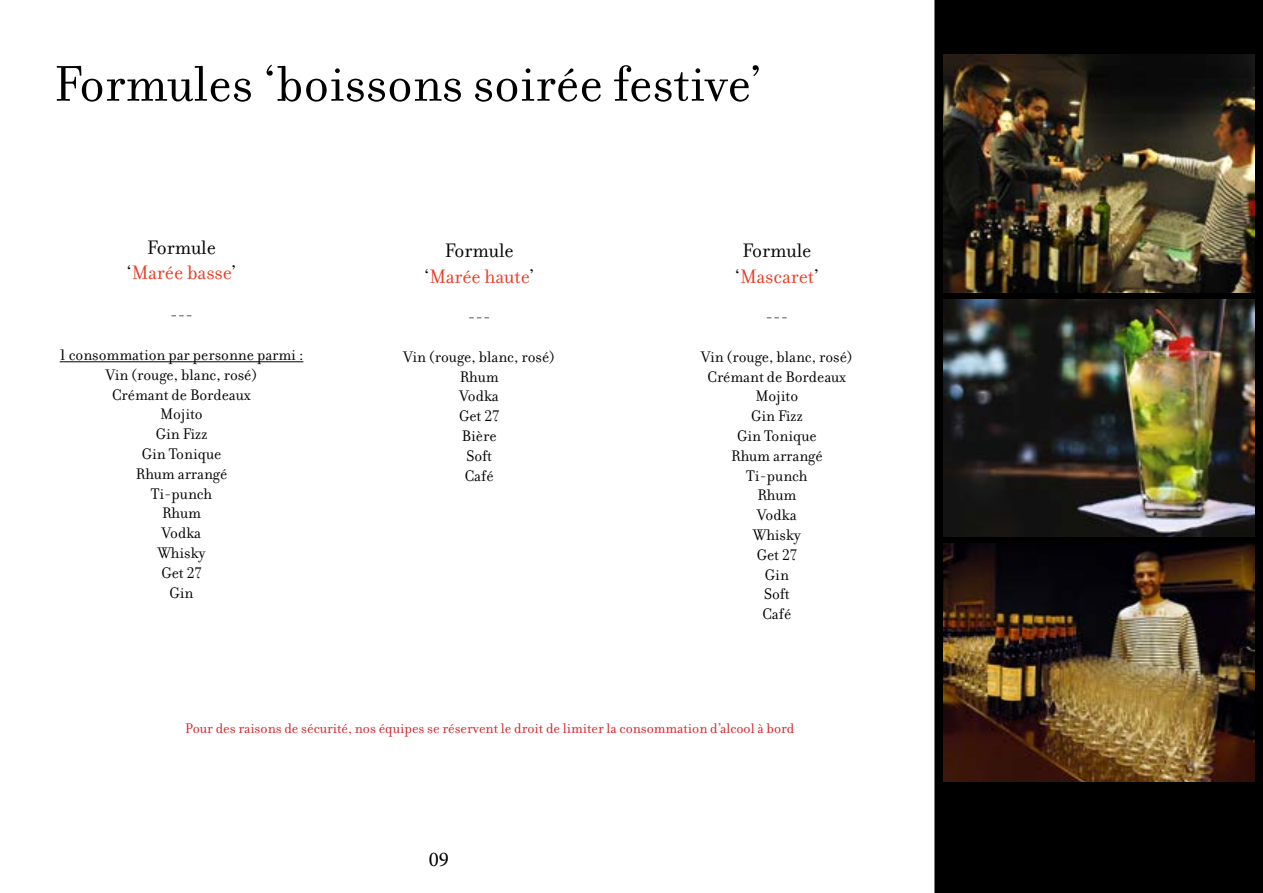
<style>
.page{position:relative;width:1263px;height:893px;background:#fff}
.page>*{position:absolute;margin:0;border:0;box-sizing:border-box;transform-origin:0 0}
.t1{font:54px "Filosofia Lining OT";color:#000}
.t2{font:21px/25.2px "Filosofia Lining OT";color:#e63e26;text-align:center}
.t3{font:21px/25.2px "Filosofia Lining OT";color:#000;text-align:center}
.t4{font:21px "Minion Pro";color:#000}
.t5{font:16.5px/19.8px "Filosofia Lining OT";color:#000;text-align:center}
.t6{font:15px "Filosofia Lining OT";color:#d2232a}
.s1{color:#000}
.s2{color:#e63e26}
</style>
<div class="page">
<div style="left:935px;top:1px;width:327px;height:891px;background:#000"></div>
<div style="left:934px;top:0;width:329px;height:893px;border:2px solid #000"></div>
<hr style="left:60px;top:362px;width:243px;height:1px;background:#000">
<img style="left:943px;top:54px;width:311px;height:238px">
<img style="left:943px;top:299px;width:311px;height:238px">
<img style="left:943px;top:544px;width:311px;height:237px">
<h1 class="t1" style="left:54px;top:54px;width:710px">Formules ‘boissons soirée festive’</h1>
<p class="t2" style="left:127px;top:235px;width:111px"><span class="s1">Formule ‘</span>Marée basse<span class="s1">’</span></p>
<p class="t5" style="left:170px;top:306px;width:24px">---</p>
<p class="t5" style="left:60px;top:345px;width:245px">1 consommation par personne parmi :<br>Vin (rouge, blanc, rosé)<br>Crémant de Bordeaux<br>Mojito<br>Gin Fizz<br>Gin Tonique<br>Rhum arrangé<br>Ti-punch<br>Rhum<br>Vodka<br>Whisky<br>Get 27<br>Gin</p>
<p class="t2" style="left:424px;top:238px;width:112px"><span class="s1">Formule ‘</span>Marée haute<span class="s1">’</span></p>
<p class="t5" style="left:468px;top:307px;width:24px">---</p>
<p class="t5" style="left:403px;top:347px;width:153px">Vin (rouge, blanc, rosé)<br>Rhum<br>Vodka<br>Get 27<br>Bière<br>Soft<br>Café</p>
<p class="t3" style="left:735px;top:238px;width:85px">Formule ‘<span class="s2">Mascaret</span>’</p>
<p class="t5" style="left:765px;top:307px;width:24px">---</p>
<p class="t5" style="left:701px;top:347px;width:153px">Vin (rouge, blanc, rosé)<br>Crémant de Bordeaux<br>Mojito<br>Gin Fizz<br>Gin Tonique<br>Rhum arrangé<br>Ti-punch<br>Rhum<br>Vodka<br>Whisky<br>Get 27<br>Gin<br>Soft<br>Café</p>
<p class="t6" style="left:185px;top:720px;width:611px">Pour des raisons de sécurité, nos équipes se réservent le droit de limiter la consommation d’alcool à bord</p>
<p class="t4" style="left:429px;top:845px;width:22px">09</p>
</div>
